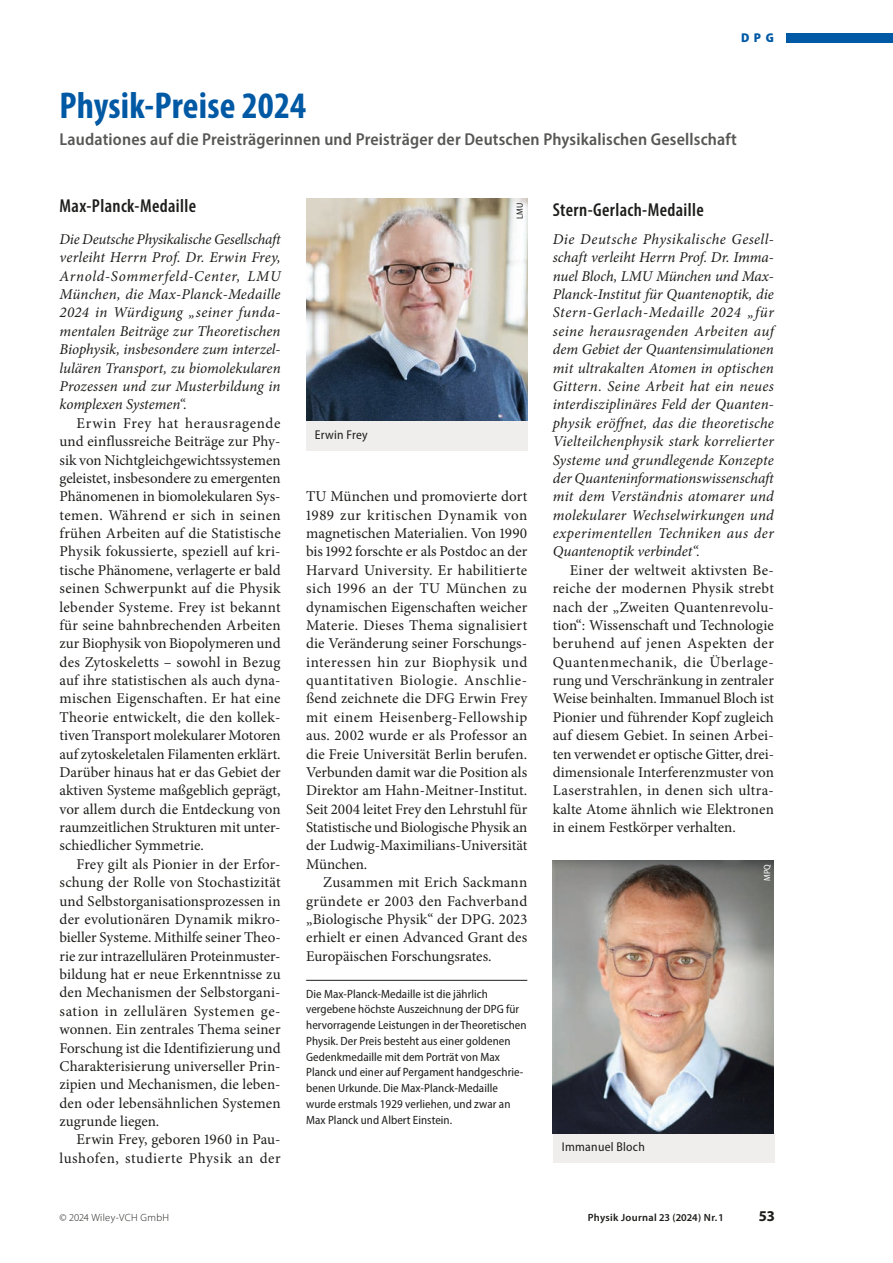
<style>
.page{position:relative;width:893px;height:1263px;background:#fff}
.page>*{position:absolute;margin:0;border:0;box-sizing:border-box;transform-origin:0 0}
.Ü_25_Autor_oben{font:700 condensed 37.5px "Myriad Pro";letter-spacing:.005em;color:#0059a4}
.Ü2{font:600 condensed 18.75px "Myriad Pro";letter-spacing:.02em;color:#1d1d1b}
.Subhead_Bp_Alltag_Anw_11_5{font:600 semi-condensed 17.25px "Myriad Pro";letter-spacing:.01em;color:#575756}
.GT{font:15px/18.3px "Minion Pro";color:#1d1d1b;text-align:justify}
.GTO{font:italic 15px/18.3px "Minion Pro";letter-spacing:.005em;color:#1d1d1b;text-align:justify}
.GT-2{font:15px/18.3px "Minion Pro";letter-spacing:.03em;color:#1d1d1b;text-align:right}
.t1{font:700 15px "Myriad Pro";color:#1d1d1b}
.BU_schwarz{font:semi-condensed 12.75px "Myriad Pro";letter-spacing:.02em;color:#1d1d1b}
.t2{font:900 semi-condensed 12.75px "Myriad Pro";color:#0059a4}
.Preis_Beschreibung{font:semi-condensed 12px/15.8px "Myriad Pro";letter-spacing:.005em;color:#1d1d1b}
.t3{font:600 10.5px "Myriad Pro";letter-spacing:.03em;color:#1d1d1b}
.t4{font:300 10.5px "Myriad Pro";letter-spacing:.03em;color:#1d1d1b}
.Bild_Quelle_schwarz{font:semi-condensed 9px "Myriad Pro";color:#1d1d1b}
.Bild_Quelle_schwarz-2{font:semi-condensed 9px "Myriad Pro";color:#fff}
</style>
<div class="page">
<div style="left:787px;top:33px;width:106px;height:9px;background:#0059a4"></div>
<hr style="left:306px;top:980px;width:221px;height:1px;background:#1d1d1b">
<div style="left:306px;top:421px;width:221px;height:30px;background:#efeeec"></div>
<img style="left:306px;top:199px;width:221px;height:222px">
<div style="left:553px;top:1133px;width:221px;height:30px;background:#efeeec"></div>
<img style="left:553px;top:860px;width:221px;height:273px">
<p class="t2" style="left:741px;top:30px;width:34px">DPG</p>
<p class="Ü_25_Autor_oben" style="left:60px;top:82px;width:248px">Physik-Preise 2024</p>
<p class="Subhead_Bp_Alltag_Anw_11_5" style="left:60px;top:129px;width:679px">Laudationes auf die Preisträgerinnen und Preisträger der Deutschen Physikalischen Gesellschaft</p>
<p class="Ü2" style="left:60px;top:194px;width:138px">Max-Planck-Medaille</p>
<p class="GTO" style="left:60px;top:230px;width:223px">Die Deutsche Physikalische Gesellschaft verleiht Herrn Prof. Dr. Erwin Frey, Arnold-Sommerfeld-Center, LMU München, die Max-Planck-Medaille 2024 in Würdigung „seiner funda&shy;mentalen Beiträge zur Theoretischen Biophysik, insbesondere zum interzel&shy;lulären Transport, zu biomolekularen Prozessen und zur Musterbildung in komplexen Systemen“.</p>
<p class="GT" style="left:60px;top:414px;width:223px;text-indent:17px">Erwin Frey hat herausragende und einflussreiche Beiträge zur Phy&shy;sik von Nichtgleichgewichtssystemen geleistet, insbesondere zu emergenten Phänomenen in biomolekularen Sys&shy;temen. Während er sich in seinen frühen Arbeiten auf die Statistische Physik fokussierte, speziell auf kri&shy;tische Phänomene, verlagerte er bald seinen Schwerpunkt auf die Physik lebender Systeme. Frey ist bekannt für seine bahnbrechenden Arbeiten zur Biophysik von Biopolymeren und des Zytoskeletts – sowohl in Bezug auf ihre statistischen als auch dyna&shy;mischen Eigenschaften. Er hat eine Theorie entwickelt, die den kollek&shy;tiven Transport molekularer Motoren auf zytoskeletalen Filamenten erklärt.<br>Darüber hinaus hat er das Gebiet der aktiven Systeme maßgeblich geprägt, vor allem durch die Entdeckung von raumzeitlichen Strukturen mit unter&shy;schiedlicher Symmetrie.</p>
<p class="GT" style="left:60px;top:855px;width:223px;text-indent:17px">Frey gilt als Pionier in der Erfor&shy;schung der Rolle von Stochastizität und Selbstorganisationsprozessen in der evolutionären Dynamik mikro&shy;bieller Systeme. Mithilfe seiner Theo&shy;rie zur intrazellulären Proteinmuster&shy;bildung hat er neue Erkenntnisse zu den Mechanismen der Selbstorgani&shy;sation in zellulären Systemen ge&shy;wonnen. Ein zentrales Thema seiner Forschung ist die Identifizierung und Charakterisierung universeller Prin&shy;zipien und Mechanismen, die leben&shy;den oder lebensähnlichen Systemen zugrunde liegen.</p>
<p class="GT-2" style="left:60px;top:1130px;width:223px">Erwin Frey, geboren 1960 in Pau&shy;lushofen, studierte Physik an der</p>
<p class="BU_schwarz" style="left:315px;top:427px;width:55px">Erwin Frey</p>
<p class="Bild_Quelle_schwarz" style="left:514px;top:219px;width:18px;rotate:-90deg">LMU</p>
<p class="GT" style="left:306px;top:487px;width:223px">TU München und promovierte dort 1989 zur kritischen Dynamik von magnetischen Materialien. Von 1990 bis 1992 forschte er als Postdoc an der Harvard University. Er habilitierte sich 1996 an der TU München zu dynamischen Eigenschaften weicher Materie. Dieses Thema signalisiert die Veränderung seiner Forschungs&shy;interessen hin zur Biophysik und quantitativen Biologie. Anschlie&shy;ßend zeichnete die DFG Erwin Frey mit einem Heisenberg-Fellowship aus. 2002 wurde er als Professor an die Freie Universität Berlin berufen.<br>Verbunden damit war die Position als Direktor am Hahn-Meitner-Institut.<br>Seit 2004 leitet Frey den Lehrstuhl für Statistische und Biologische Physik an der Ludwig-Maximilians-Universität München.</p>
<p class="GT" style="left:306px;top:873px;width:223px;text-indent:17px">Zusammen mit Erich Sackmann gründete er 2003 den Fachverband „Biologische Physik“ der DPG. 2023 erhielt er einen Advanced Grant des Europäischen Forschungsrates.</p>
<p class="Preis_Beschreibung" style="left:306px;top:986px;width:222px">Die Max-Planck-Medaille ist die jährlich vergebene höchste Auszeichnung der DPG für hervorragende Leistungen in der Theoretischen Physik. Der Preis besteht aus einer goldenen Gedenkmedaille mit dem Porträt von Max Planck und einer auf Pergament handgeschrie&shy;benen Urkunde. Die Max-Planck-Medaille wurde erstmals 1929 verliehen, und zwar an Max Planck und Albert Einstein.</p>
<p class="Ü2" style="left:553px;top:198px;width:153px">Stern-Gerlach-Medaille</p>
<p class="GTO" style="left:553px;top:230px;width:223px">Die Deutsche Physikalische Gesell&shy;schaft verleiht Herrn Prof. Dr. Imma&shy;nuel Bloch, LMU München und Max-Planck-Institut für Quantenoptik, die Stern-Gerlach-Medaille 2024 „für seine herausragenden Arbeiten auf dem Gebiet der Quantensimulationen mit ultrakalten Atomen in optischen Gittern. Seine Arbeit hat ein neues interdisziplinäres Feld der Quanten&shy;physik eröffnet, das die theoretische Vielteilchenphysik stark korrelierter Systeme und grundlegende Konzepte der Quanteninformationswissenschaft mit dem Verständnis atomarer und molekularer Wechselwirkungen und experimentellen Techniken aus der Quantenoptik verbindet“.</p>
<p class="GT" style="left:553px;top:561px;width:223px;text-indent:17px">Einer der weltweit aktivsten Be&shy;reiche der modernen Physik strebt nach der „Zweiten Quantenrevolu&shy;tion“: Wissenschaft und Technologie beruhend auf jenen Aspekten der Quantenmechanik, die Überlage&shy;rung und Verschränkung in zentraler Weise beinhalten. Immanuel Bloch ist Pionier und führender Kopf zugleich auf diesem Gebiet. In seinen Arbei&shy;ten verwendet er optische Gitter, drei&shy;dimensionale Interferenzmuster von Laserstrahlen, in denen sich ultra&shy;kalte Atome ähnlich wie Elektronen in einem Festkörper verhalten.</p>
<p class="BU_schwarz" style="left:562px;top:1139px;width:84px">Immanuel Bloch</p>
<p class="Bild_Quelle_schwarz-2" style="left:761px;top:881px;width:19px;rotate:-90deg">MPQ</p>
<p class="t4" style="left:60px;top:1211px;width:111px">© 2024 Wiley-VCH GmbH</p>
<p class="t3" style="left:588px;top:1211px;width:137px">Physik Journal 23 (2024) Nr. 1</p>
<p class="t1" style="left:759px;top:1206px;width:17px">53</p>
</div>
